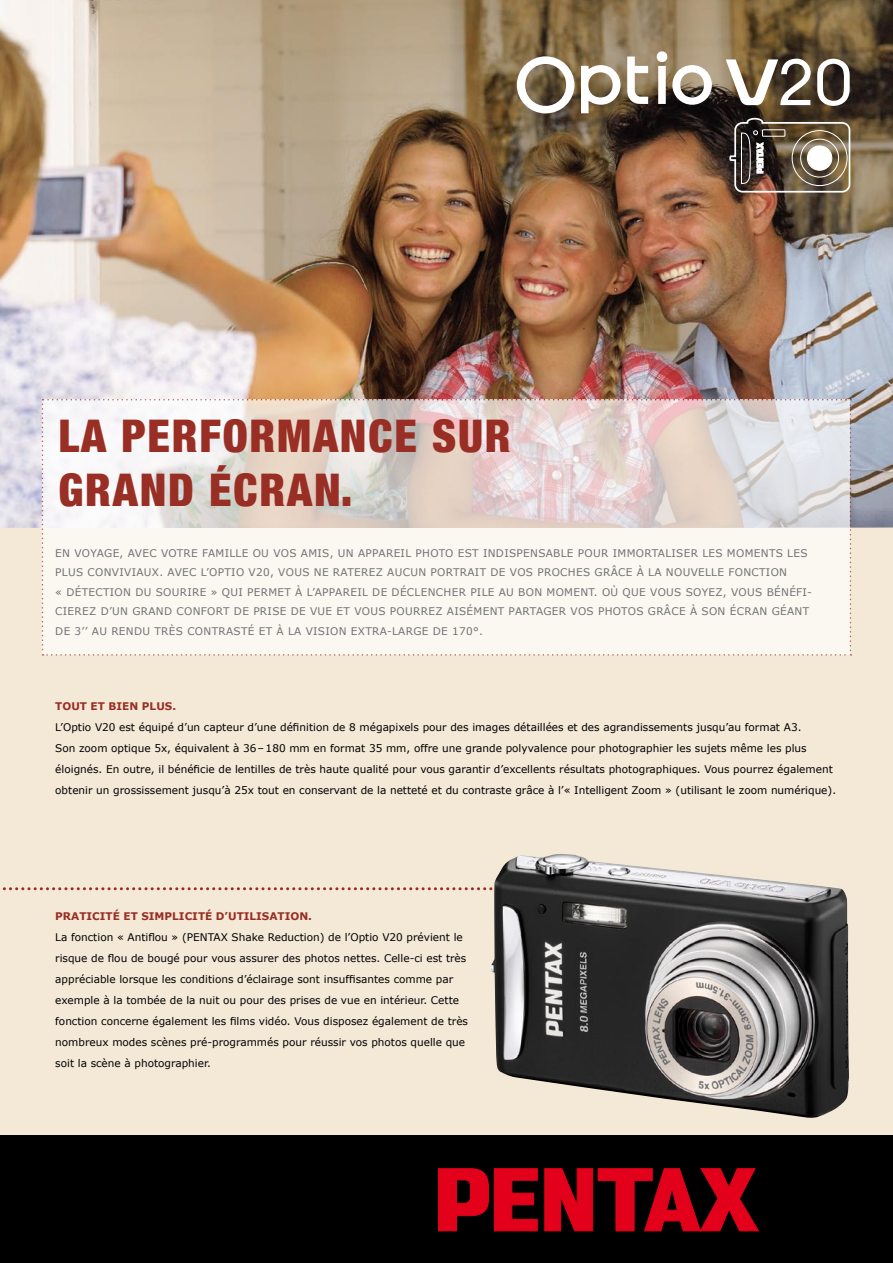
<style>
.page{position:relative;width:893px;height:1263px;background:#f4e8d7}
.page>*{position:absolute;margin:0;border:0;box-sizing:border-box;transform-origin:0 0}
.t1{font:900 condensed 45px/54px "Helvetica Neue";letter-spacing:.04em;color:#982e24}
.t2{font:10.5px/21px "Verdana";color:#000}
.t3{font:10.5px/19.5px "Verdana";letter-spacing:.03em;color:#707173}
.t4{font:700 10.5px "Verdana";color:#982e24}
</style>
<div class="page">
<img style="left:0;top:0;width:893px;height:527px">
<svg style="left:42px;top:399px;width:809px;height:257px;background:#efe9e4"></svg>
<svg style="left:817px;top:59px;width:33px;height:47px;background:#87817a"></svg>
<svg style="left:517px;top:51px;width:195px;height:62px;background:#9f9380"></svg>
<svg style="left:726px;top:59px;width:85px;height:46px;background:#998d7c"></svg>
<svg style="left:729px;top:118px;width:121px;height:75px;background:#716456"></svg>
<svg style="left:2px;top:887px;width:489px;height:3px"></svg>
<img style="left:491px;top:854px;width:358px;height:264px">
<div style="left:0;top:1135px;width:893px;height:128px;background:#000"></div>
<svg style="left:438px;top:1168px;width:321px;height:63px"></svg>
<h1 class="t1" style="left:58px;top:408px;width:454px">LA PERFORMANCE SUR<br>GRAND ÉCRAN.</h1>
<p class="t3" style="left:55px;top:543px;width:758px">EN VOYAGE, AVEC VOTRE FAMILLE OU VOS AMIS, UN APPAREIL PHOTO EST INDISPENSABLE POUR IMMORTALISER LES MOMENTS LES PLUS CONVIVIAUX. AVEC L’OPTIO V20, VOUS NE RATEREZ AUCUN PORTRAIT DE VOS PROCHES GRÂCE À LA NOUVELLE FONCTION<br>« DÉTECTION DU SOURIRE » QUI PERMET À L’APPAREIL DE DÉCLENCHER PILE AU BON MOMENT. OÙ QUE VOUS SOYEZ, VOUS BÉNÉFI-CIEREZ D’UN GRAND CONFORT DE PRISE DE VUE ET VOUS POURREZ AISÉMENT PARTAGER VOS PHOTOS GRÂCE À SON ÉCRAN GÉANT DE 3’’ AU RENDU TRÈS CONTRASTÉ ET À LA VISION EXTRA-LARGE DE 170°.</p>
<p class="t4" style="left:55px;top:699px;width:122px">TOUT ET BIEN PLUS.</p>
<p class="t2" style="left:55px;top:716px;width:782px">L’Optio V20 est équipé d’un capteur d’une définition de 8 mégapixels pour des images détaillées et des agrandissements jusqu’au format A3.<br>Son zoom optique 5x, équivalent à 36–180 mm en format 35 mm, offre une grande polyvalence pour photographier les sujets même les plus éloignés. En outre, il bénéficie de lentilles de très haute qualité pour vous garantir d’excellents résultats photographiques. Vous pourrez également obtenir un grossissement jusqu’à 25x tout en conservant de la netteté et du contraste grâce à l’« Intelligent Zoom » (utilisant le zoom numérique).</p>
<p class="t4" style="left:55px;top:909px;width:258px">PRATICITÉ ET SIMPLICITÉ D’UTILISATION.</p>
<p class="t2" style="left:55px;top:926px;width:414px">La fonction « Antiflou » (PENTAX Shake Reduction) de l’Optio V20 prévient le risque de flou de bougé pour vous assurer des photos nettes. Celle-ci est très appréciable lorsque les conditions d’éclairage sont insuffisantes comme par exemple à la tombée de la nuit ou pour des prises de vue en intérieur. Cette fonction concerne également les films vidéo. Vous disposez également de très nombreux modes scènes pré-programmés pour réussir vos photos quelle que soit la scène à photographier.</p>
</div>
